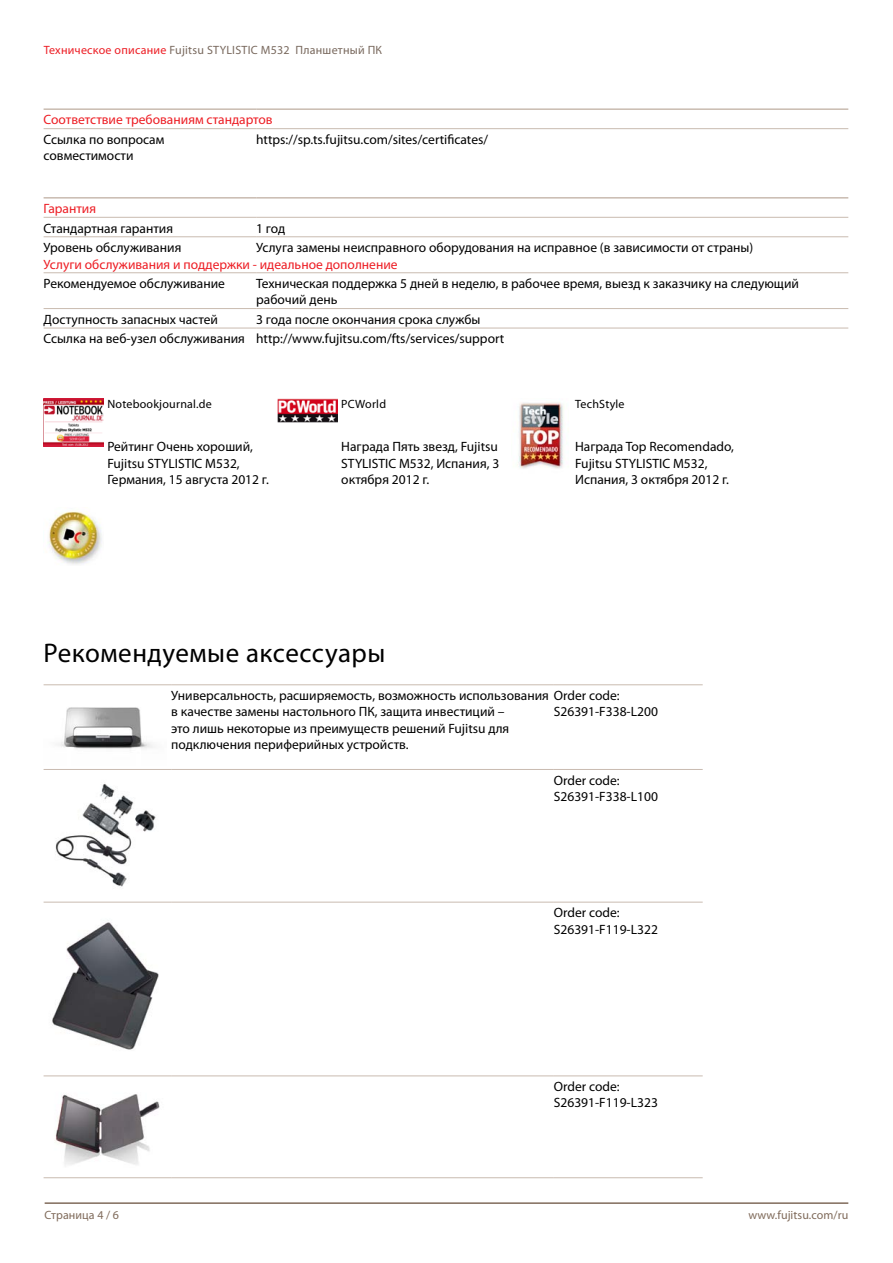
<style>
.page{position:relative;width:893px;height:1263px;background:#fff}
.page>*{position:absolute;margin:0;border:0;box-sizing:border-box;transform-origin:0 0}
.t1{font:27px "Myriad Pro";letter-spacing:.02em;color:#000}
.t2{font:13.5px/16.4px "Myriad Pro";color:#000}
.t3{font:13.5px "Myriad Pro";color:#ed1d24}
.t4{font:12px "Myriad Pro";letter-spacing:.02em;color:#79695e}
.t5{font:12px "Myriad Pro";letter-spacing:.02em;color:#000}
.t6{font:12px "Myriad Pro";letter-spacing:.005em;color:#806b5b}
.s1{color:#ed1d24}
</style>
<div class="page">
<hr style="left:45px;top:1202px;width:803px;height:2px;background:#806b5b">
<hr style="left:44px;top:108px;width:212px;height:2px;background:#c9bbb0">
<hr style="left:256px;top:108px;width:592px;height:2px;background:#c9bbb0">
<hr style="left:44px;top:128px;width:212px;height:1px;background:#c9bbb0">
<hr style="left:256px;top:128px;width:592px;height:1px;background:#c9bbb0">
<hr style="left:44px;top:197px;width:212px;height:2px;background:#c9bbb0">
<hr style="left:256px;top:197px;width:592px;height:2px;background:#c9bbb0">
<hr style="left:44px;top:217px;width:212px;height:1px;background:#c9bbb0">
<hr style="left:256px;top:217px;width:592px;height:1px;background:#c9bbb0">
<hr style="left:44px;top:236px;width:212px;height:1px;background:#c9bbb0">
<hr style="left:256px;top:236px;width:592px;height:1px;background:#c9bbb0">
<hr style="left:44px;top:272px;width:212px;height:1px;background:#c9bbb0">
<hr style="left:256px;top:272px;width:592px;height:1px;background:#c9bbb0">
<hr style="left:44px;top:308px;width:212px;height:1px;background:#c9bbb0">
<hr style="left:256px;top:308px;width:592px;height:1px;background:#c9bbb0">
<hr style="left:44px;top:328px;width:212px;height:1px;background:#c9bbb0">
<hr style="left:256px;top:328px;width:592px;height:1px;background:#c9bbb0">
<img style="left:44px;top:399px;width:59px;height:48px">
<img style="left:277px;top:399px;width:60px;height:24px">
<img style="left:517px;top:402px;width:47px;height:67px">
<img style="left:47px;top:511px;width:55px;height:54px">
<hr style="left:44px;top:684px;width:127px;height:1px;background:#c9bbb0">
<hr style="left:171px;top:684px;width:383px;height:1px;background:#c9bbb0">
<hr style="left:554px;top:684px;width:149px;height:1px;background:#c9bbb0">
<hr style="left:44px;top:769px;width:127px;height:1px;background:#c9bbb0">
<hr style="left:171px;top:769px;width:383px;height:1px;background:#c9bbb0">
<hr style="left:554px;top:769px;width:149px;height:1px;background:#c9bbb0">
<hr style="left:44px;top:902px;width:127px;height:1px;background:#c9bbb0">
<hr style="left:171px;top:902px;width:383px;height:1px;background:#c9bbb0">
<hr style="left:554px;top:902px;width:149px;height:1px;background:#c9bbb0">
<hr style="left:44px;top:1075px;width:127px;height:1px;background:#c9bbb0">
<hr style="left:171px;top:1075px;width:383px;height:1px;background:#c9bbb0">
<hr style="left:554px;top:1075px;width:149px;height:1px;background:#c9bbb0">
<hr style="left:44px;top:1177px;width:127px;height:1px;background:#c9bbb0">
<hr style="left:171px;top:1177px;width:383px;height:1px;background:#c9bbb0">
<hr style="left:554px;top:1177px;width:149px;height:1px;background:#c9bbb0">
<img style="left:58px;top:707px;width:95px;height:42px">
<img style="left:55px;top:784px;width:101px;height:103px">
<img style="left:52px;top:922px;width:107px;height:128px">
<img style="left:55px;top:1094px;width:105px;height:71px">
<p class="t4" style="left:44px;top:43px;width:340px"><span class="s1">Техническое описание</span> Fujitsu STYLISTIC M532 Планшетный ПК</p>
<p class="t3" style="left:44px;top:112px;width:231px">Соответствие требованиям стандартов</p>
<p class="t2" style="left:44px;top:131px;width:122px">Ссылка по вопросам совместимости</p>
<p class="t2" style="left:256px;top:131px;width:233px">https://sp.ts.fujitsu.com/sites/certificates/</p>
<p class="t3" style="left:44px;top:200px;width:54px">Гарантия</p>
<p class="t2" style="left:44px;top:220px;width:131px">Стандартная гарантия</p>
<p class="t2" style="left:256px;top:220px;width:31px">1 год</p>
<p class="t2" style="left:44px;top:239px;width:139px">Уровень обслуживания</p>
<p class="t2" style="left:256px;top:239px;width:499px">Услуга замены неисправного оборудования на исправное (в зависимости от страны)</p>
<p class="t3" style="left:44px;top:256px;width:356px">Услуги обслуживания и поддержки - идеальное дополнение</p>
<p class="t2" style="left:44px;top:275px;width:183px">Рекомендуемое обслуживание</p>
<p class="t2" style="left:256px;top:275px;width:544px">Техническая поддержка 5 дней в неделю, в рабочее время, выезд к заказчику на следующий рабочий день</p>
<p class="t2" style="left:44px;top:311px;width:176px">Доступность запасных частей</p>
<p class="t2" style="left:44px;top:309px;width:462px;line-height:19.5px;text-indent:213px">3 года после окончания срока службы<br>Ссылка на веб-узел обслуживания http://www.fujitsu.com/fts/services/support</p>
<p class="t5" style="left:107px;top:396px;width:106px">Notebookjournal.de</p>
<p class="t5" style="left:341px;top:396px;width:46px">PCWorld</p>
<p class="t5" style="left:575px;top:396px;width:51px">TechStyle</p>
<p class="t2" style="left:107px;top:438px;width:163px">Рейтинг Очень хороший,<br>Fujitsu STYLISTIC M532,<br>Германия, 15 августа 2012 г.</p>
<p class="t2" style="left:341px;top:438px;width:160px;text-align:justify">Награда Пять звезд, Fujitsu STYLISTIC M532, Испания, 3 октября 2012 г.</p>
<p class="t2" style="left:575px;top:438px;width:160px">Награда Top Recomendado,<br>Fujitsu STYLISTIC M532,<br>Испания, 3 октября 2012 г.</p>
<h1 class="t1" style="left:44px;top:636px;width:343px">Рекомендуемые аксессуары</h1>
<p class="t2" style="left:171px;top:687px;width:450px">Универсальность, расширяемость, возможность использования Order code: в качестве замены настольного ПК, защита инвестиций –<br>это лишь некоторые из преимуществ решений Fujitsu для<br>подключения периферийных устройств.</p>
<p class="t2" style="left:554px;top:703px;width:106px">S26391-F338-L200</p>
<p class="t2" style="left:554px;top:772px;width:106px">Order code:<br>S26391-F338-L100</p>
<p class="t2" style="left:554px;top:904px;width:106px">Order code:<br>S26391-F119-L322</p>
<p class="t2" style="left:554px;top:1078px;width:106px">Order code:<br>S26391-F119-L323</p>
<p class="t6" style="left:45px;top:1207px;width:76px">Страница 4 / 6</p>
<p class="t6" style="left:748px;top:1207px;width:101px">www.fujitsu.com/ru</p>
</div>
